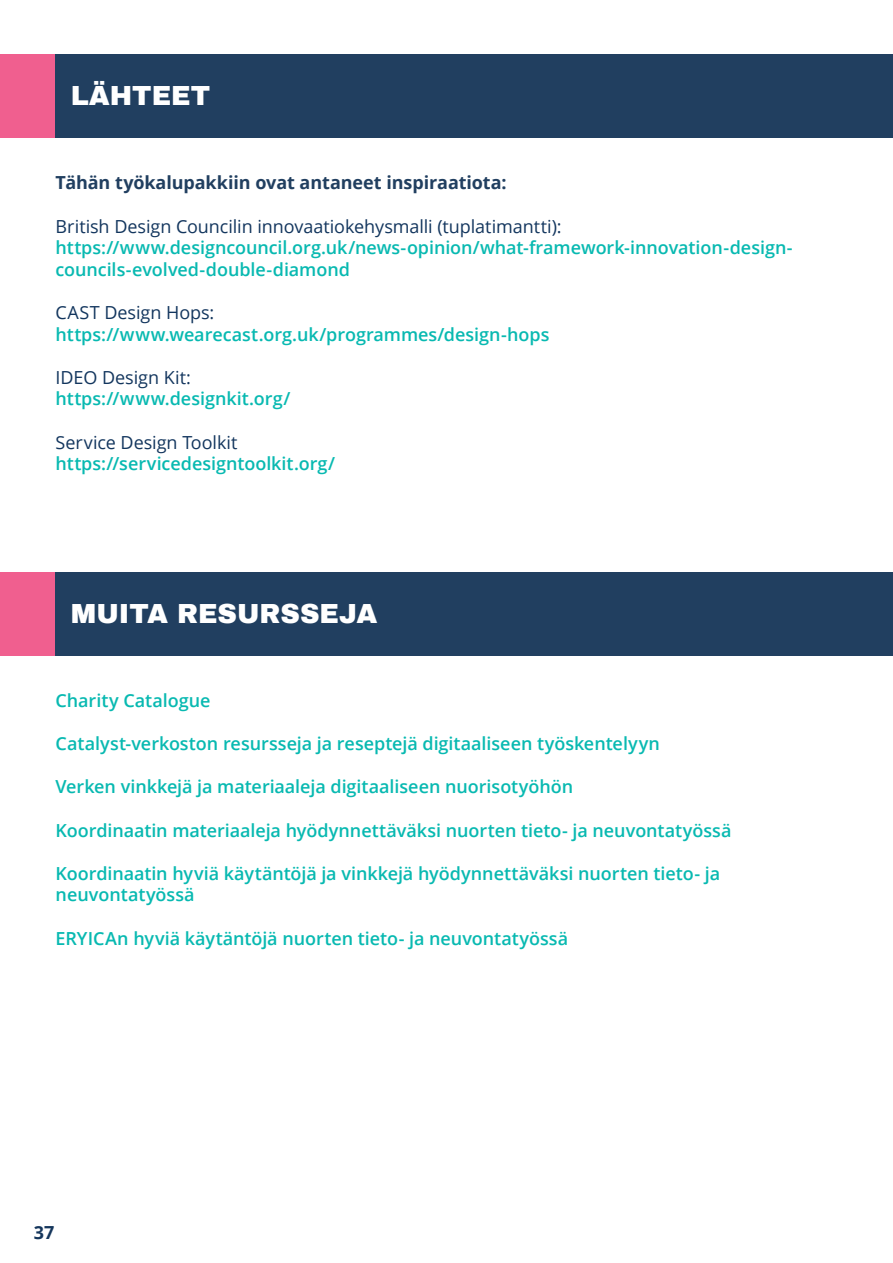
<style>
.page{position:relative;width:893px;height:1263px;background:#fff}
.page>*{position:absolute;margin:0;border:0;box-sizing:border-box;transform-origin:0 0}
.t1{font:900 27px "Archivo";color:#fff}
.t2{font:600 18px/21.6px "Open Sans";letter-spacing:-.005em;color:#08b9b1}
.t3{font:18px "Open Sans";letter-spacing:-.005em;color:#13365e}
.t4{font:700 18px "Open Sans";letter-spacing:-.005em;color:#213f60}
.t5{font:700 18px "Open Sans";color:#15365c}
</style>
<div class="page">
<div style="left:0;top:54px;width:893px;height:84px;background:#213f60"></div>
<div style="left:0;top:54px;width:54px;height:84px;background:#f05f8f"></div>
<div style="left:0;top:572px;width:893px;height:84px;background:#213f60"></div>
<div style="left:0;top:572px;width:54px;height:84px;background:#f05f8f"></div>
<h1 class="t1" style="left:71px;top:79px;width:141px">LÄHTEET</h1>
<p class="t4" style="left:56px;top:170px;width:453px">Tähän työkalupakkiin ovat antaneet inspiraatiota:</p>
<p class="t3" style="left:56px;top:214px;width:508px">British Design Councilin innovaatiokehysmalli (tuplatimantti):</p>
<p class="t2" style="left:56px;top:236px;width:739px">https://www.designcouncil.org.uk/news-opinion/what-framework-innovation-design&shy;councils-evolved-double-diamond</p>
<p class="t3" style="left:56px;top:300px;width:160px">CAST Design Hops:</p>
<p class="t2" style="left:56px;top:323px;width:495px">https://www.wearecast.org.uk/programmes/design-hops</p>
<p class="t3" style="left:56px;top:365px;width:137px">IDEO Design Kit:</p>
<p class="t2" style="left:56px;top:388px;width:236px">https://www.designkit.org/</p>
<p class="t3" style="left:56px;top:430px;width:184px">Service Design Toolkit</p>
<p class="t2" style="left:56px;top:452px;width:281px">https://servicedesigntoolkit.org/</p>
<h1 class="t1" style="left:71px;top:597px;width:308px">MUITA RESURSSEJA</h1>
<p class="t2" style="left:56px;top:689px;width:156px">Charity Catalogue</p>
<p class="t2" style="left:56px;top:732px;width:606px">Catalyst-verkoston resursseja ja reseptejä digitaaliseen työskentelyyn</p>
<p class="t2" style="left:56px;top:776px;width:519px">Verken vinkkejä ja materiaaleja digitaaliseen nuorisotyöhön</p>
<p class="t2" style="left:56px;top:819px;width:677px">Koordinaatin materiaaleja hyödynnettäväksi nuorten tieto- ja neuvontatyössä</p>
<p class="t2" style="left:56px;top:862px;width:666px">Koordinaatin hyviä käytäntöjä ja vinkkejä hyödynnettäväksi nuorten tieto- ja neuvontatyössä</p>
<p class="t2" style="left:56px;top:927px;width:514px">ERYICAn hyviä käytäntöjä nuorten tieto- ja neuvontatyössä</p>
<p class="t5" style="left:34px;top:1220px;width:22px">37</p>
</div>
